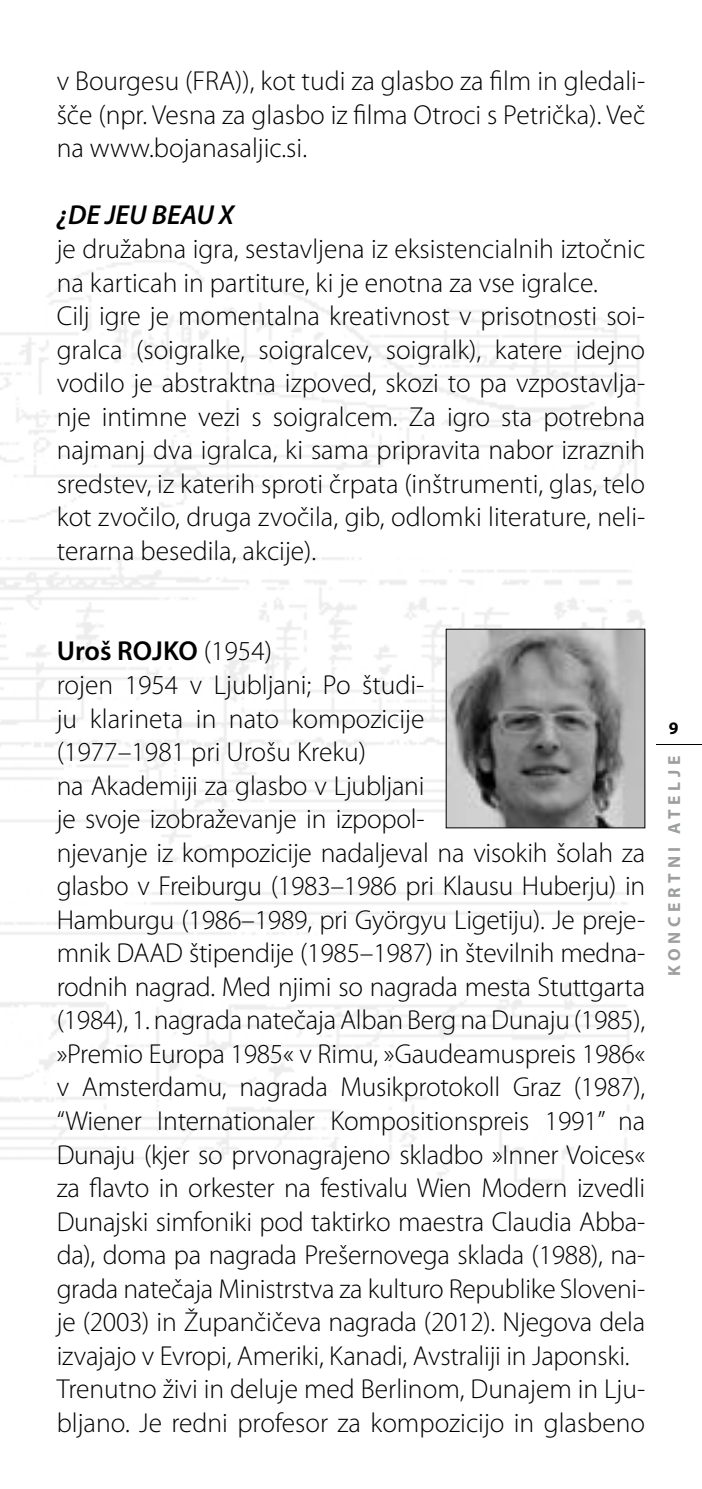
<style>
.page{position:relative;width:702px;height:1489px;background:#fff}
.page>*{position:absolute;margin:0;border:0;box-sizing:border-box;transform-origin:0 0}
.t1{font:300 27.5px/33.5px "Myriad Pro";letter-spacing:-.01em;color:#000}
.t2{font:italic 600 27.5px "Myriad Pro";color:#000}
.t3{font:700 17.5px "Myriad Pro";letter-spacing:.27em;color:#9c9e9f}
.t4{font:700 17.5px "Myriad Pro";color:#000}
.s1{font-weight:600}
</style>
<div class="page">
<hr style="left:656px;top:744px;width:46px;height:1px;background:#000">
<img style="left:448px;top:630px;width:195px;height:196px">
<p class="t1" style="left:57px;top:65px;width:590px;text-align:justify">v Bourgesu (FRA)), kot tudi za glasbo za film in gledali&shy;šče (npr. Vesna za glasbo iz filma Otroci s Petrička). Več na www.bojanasaljic.si.</p>
<p class="t2" style="left:57px;top:200px;width:179px">¿DE JEU BEAU X</p>
<p class="t1" style="left:57px;top:232px;width:590px">je družabna igra, sestavljena iz eksistencialnih iztočnic na karticah in partiture, ki je enotna za vse igralce.<br>Cilj igre je momentalna kreativnost v prisotnosti soi&shy;gralca (soigralke, soigralcev, soigralk), katere idejno vodilo je abstraktna izpoved, skozi to pa vzpostavlja&shy;nje intimne vezi s soigralcem. Za igro sta potrebna najmanj dva igralca, ki sama pripravita nabor izraznih sredstev, iz katerih sproti črpata (inštrumenti, glas, telo kot zvočilo, druga zvočila, gib, odlomki literature, neli&shy;terarna besedila, akcije).</p>
<p class="t1" style="left:57px;top:635px;width:590px"><span class="s1">Uroš ROJKO</span> (1954)<br>rojen 1954 v Ljubljani; Po študi-<br>ju klarineta in nato kompozicije<br>(1977–1981 pri Urošu Kreku)<br>na Akademiji za glasbo v Ljubljani<br>je svoje izobraževanje in izpopol-<br>njevanje iz kompozicije nadaljeval na visokih šolah za glasbo v Freiburgu (1983–1986 pri Klausu Huberju) in Hamburgu (1986–1989, pri Györgyu Ligetiju). Je preje&shy;mnik DAAD štipendije (1985–1987) in številnih medna&shy;rodnih nagrad. Med njimi so nagrada mesta Stuttgarta (1984), 1. nagrada natečaja Alban Berg na Dunaju (1985), »Premio Europa 1985« v Rimu, »Gaudeamuspreis 1986« v Amsterdamu, nagrada Musikprotokoll Graz (1987), “Wiener Internationaler Kompositionspreis 1991” na Dunaju (kjer so prvonagrajeno skladbo »Inner Voices« za flavto in orkester na festivalu Wien Modern izvedli Dunajski simfoniki pod taktirko maestra Claudia Abba&shy;da), doma pa nagrada Prešernovega sklada (1988), na&shy;grada natečaja Ministrstva za kulturo Republike Sloveni&shy;je (2003) in Župančičeva nagrada (2012). Njegova dela izvajajo v Evropi, Ameriki, Kanadi, Avstraliji in Japonski.<br>Trenutno živi in deluje med Berlinom, Dunajem in Lju&shy;bljano. Je redni profesor za kompozicijo in glasbeno</p>
<p class="t4" style="left:668px;top:718px;width:11px">9</p>
<p class="t3" style="left:664px;top:975px;width:222px;rotate:-90deg">KONCERTNI ATELJE</p>
</div>
